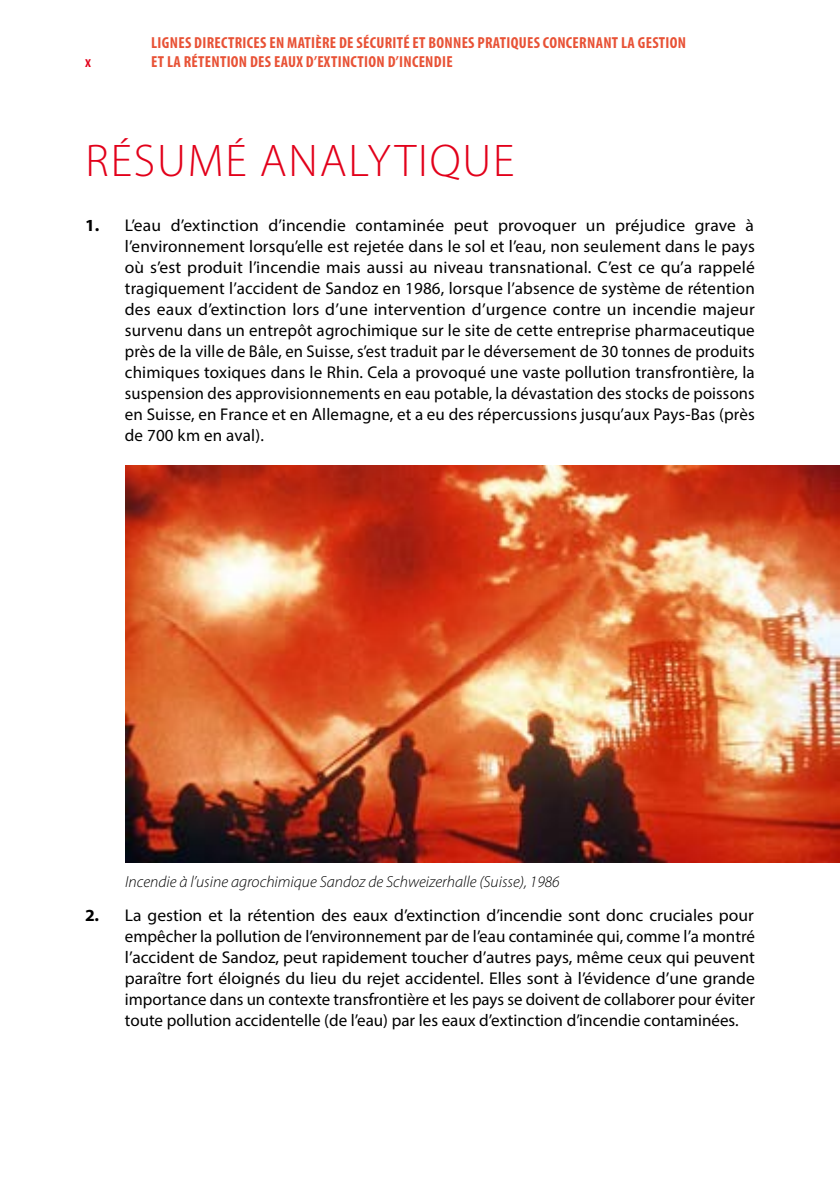
<style>
.page{position:relative;width:840px;height:1191px;background:#fff}
.page>*{position:absolute;margin:0;border:0;box-sizing:border-box;transform-origin:0 0}
.t1{font:300 46px "Myriad Pro";letter-spacing:.04em;color:#e2001a}
.t2{font:17px/21px "Myriad Pro";color:#000;text-align:justify}
.t3{font:700 condensed 16px/19px "Myriad Pro";letter-spacing:.02em;color:#e85236}
.t4{font:italic 300 16px "Myriad Pro";color:#000}
.t5{font:600 condensed 16px "Myriad Pro";color:#e2001a}
.s1{font-weight:700}
</style>
<div class="page">
<img style="left:125px;top:465px;width:714px;height:397px">
<p class="t5" style="left:85px;top:51px;width:7px">x</p>
<p class="t3" style="left:151px;top:32px;width:536px">LIGNES DIRECTRICES EN MATIÈRE DE SÉCURITÉ ET BONNES PRATIQUES CONCERNANT LA GESTION<br>ET LA RÉTENTION DES EAUX D’EXTINCTION D’INCENDIE</p>
<h1 class="t1" style="left:85px;top:133px;width:430px">RÉSUMÉ ANALYTIQUE</h1>
<p class="t2" style="left:125px;top:215px;width:631px;text-indent:-40px"><span class="s1">1.</span> L’eau d’extinction d’incendie contaminée peut provoquer un préjudice grave à l’environnement lorsqu’elle est rejetée dans le sol et l’eau, non seulement dans le pays où s’est produit l’incendie mais aussi au niveau transnational. C’est ce qu’a rappelé tragiquement l’accident de Sandoz en 1986, lorsque l’absence de système de rétention des eaux d’extinction lors d’une intervention d’urgence contre un incendie majeur survenu dans un entrepôt agrochimique sur le site de cette entreprise pharmaceutique près de la ville de Bâle, en Suisse, s’est traduit par le déversement de 30 tonnes de produits chimiques toxiques dans le Rhin. Cela a provoqué une vaste pollution transfrontière, la suspension des approvisionnements en eau potable, la dévastation des stocks de poissons en Suisse, en France et en Allemagne, et a eu des répercussions jusqu’aux Pays-Bas (près de 700 km en aval).</p>
<p class="t4" style="left:125px;top:872px;width:435px">Incendie à l’usine agrochimique Sandoz de Schweizerhalle (Suisse), 1986</p>
<p class="t2" style="left:125px;top:904px;width:631px;text-indent:-40px"><span class="s1">2.</span> La gestion et la rétention des eaux d’extinction d’incendie sont donc cruciales pour empêcher la pollution de l’environnement par de l’eau contaminée qui, comme l’a montré l’accident de Sandoz, peut rapidement toucher d’autres pays, même ceux qui peuvent paraître fort éloignés du lieu du rejet accidentel. Elles sont à l’évidence d’une grande importance dans un contexte transfrontière et les pays se doivent de collaborer pour éviter toute pollution accidentelle (de l’eau) par les eaux d’extinction d’incendie contaminées.</p>
</div>
